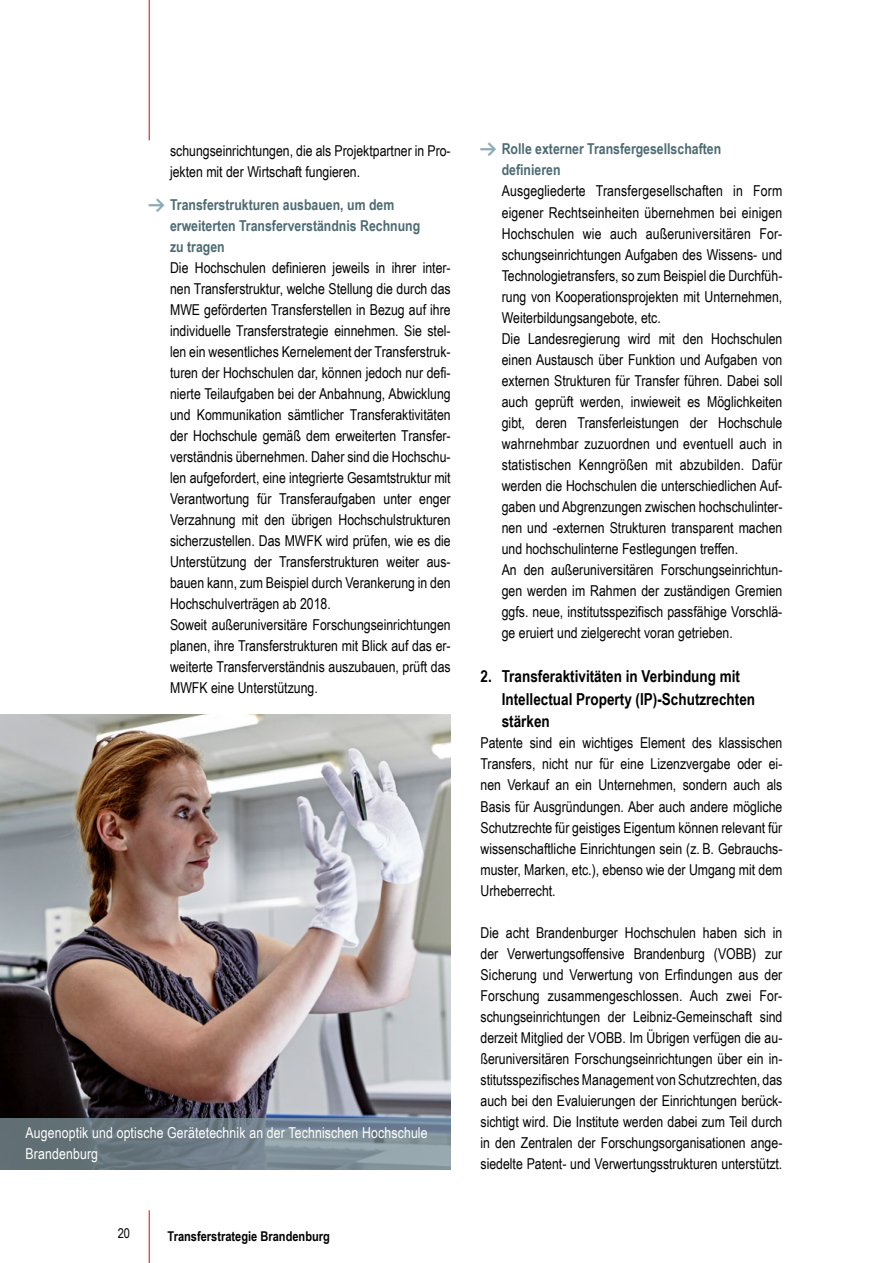
<style>
.page{position:relative;width:893px;height:1263px;background:#fff}
.page>*{position:absolute;margin:0;border:0;box-sizing:border-box;transform-origin:0 0}
.t1{font:700 16.5px/22.5px "Arial Narrow";color:#000}
.t2{font:15px/21px "Arial Narrow";color:#000}
.t3{font:700 15px/21px "Arial Narrow";color:#4d6b74}
.t4{font:15px/21px "Arial Narrow";letter-spacing:.01em;color:#fff}
.t5{font:700 13.5px "Arial Narrow";color:#000}
.t6{font:13.5px "Arial Narrow";color:#000}
.s1{font-family:"The Sans Extra Bold Expert";font-weight:400;font-size:16.5px;color:#8dabb5}
</style>
<div class="page">
<hr style="left:149px;top:1210px;width:1px;height:53px;background:#e3000b">
<hr style="left:149px;top:0;width:1px;height:140px;background:#e3000b">
<img style="left:0;top:714px;width:451px;height:404px">
<svg style="left:0;top:1118px;width:451px;height:51px;background:#72828b"></svg>
<p class="t2" style="left:170px;top:139px;width:282px">schungseinrichtungen, die als Projektpartner in Pro&shy;jekten mit der Wirtschaft fungieren.</p>
<p class="t3" style="left:170px;top:194px;width:252px;text-indent:-21px"><span class="s1">Y</span> Transferstrukturen ausbauen, um dem erweiterten Transferverständnis Rechnung zu tragen</p>
<p class="t2" style="left:170px;top:257px;width:282px">Die Hochschulen definieren jeweils in ihrer inter&shy;nen Transferstruktur, welche Stellung die durch das MWE geförderten Transferstellen in Bezug auf ihre individuelle Transferstrategie einnehmen. Sie stel&shy;len ein wesentliches Kernelement der Transferstruk&shy;turen der Hochschulen dar, können jedoch nur defi&shy;nierte Teilaufgaben bei der Anbahnung, Abwicklung und Kommunikation sämtlicher Transferaktivitäten der Hochschule gemäß dem erweiterten Transfer&shy;verständnis übernehmen. Daher sind die Hochschu&shy;len aufgefordert, eine integrierte Gesamtstruktur mit Verantwortung für Transferaufgaben unter enger Verzahnung mit den übrigen Hochschulstrukturen sicherzustellen. Das MWFK wird prüfen, wie es die Unterstützung der Transferstrukturen weiter aus&shy;bauen kann, zum Beispiel durch Verankerung in den Hochschulverträgen ab 2018.<br>Soweit außeruniversitäre Forschungseinrichtungen planen, ihre Transferstrukturen mit Blick auf das er&shy;weiterte Transferverständnis auszubauen, prüft das MWFK eine Unterstützung.</p>
<p class="t4" style="left:26px;top:1121px;width:404px">Augenoptik und optische Gerätetechnik an der Technischen Hochschule<br>Brandenburg</p>
<p class="t6" style="left:118px;top:1223px;width:14px">20</p>
<p class="t5" style="left:168px;top:1226px;width:164px">Transferstrategie Brandenburg</p>
<p class="t3" style="left:502px;top:138px;width:221px;text-indent:-21px"><span class="s1">Y</span> Rolle externer Transfergesellschaften definieren</p>
<p class="t2" style="left:502px;top:180px;width:282px">Ausgegliederte Transfergesellschaften in Form eigener Rechtseinheiten übernehmen bei einigen Hochschulen wie auch außeruniversitären For&shy;schungseinrichtungen Aufgaben des Wissens- und Technologietransfers, so zum Beispiel die Durchfüh&shy;rung von Kooperationsprojekten mit Unternehmen, Weiterbildungsangebote, etc.<br>Die Landesregierung wird mit den Hochschulen einen Austausch über Funktion und Aufgaben von externen Strukturen für Transfer führen. Dabei soll auch geprüft werden, inwieweit es Möglichkeiten gibt, deren Transferleistungen der Hochschule wahrnehmbar zuzuordnen und eventuell auch in statistischen Kenngrößen mit abzubilden. Dafür werden die Hochschulen die unterschiedlichen Auf&shy;gaben und Abgrenzungen zwischen hochschulinter&shy;nen und -externen Strukturen transparent machen und hochschulinterne Festlegungen treffen.<br>An den außeruniversitären Forschungseinrichtun&shy;gen werden im Rahmen der zuständigen Gremien ggfs. neue, institutsspezifisch passfähige Vorschlä&shy;ge eruiert und zielgerecht voran getrieben.</p>
<p class="t1" style="left:502px;top:664px;width:255px;text-indent:-21px">2. Transferaktivitäten in Verbindung mit<br>Intellectual Property (IP)-Schutzrechten stärken</p>
<p class="t2" style="left:480px;top:732px;width:303px;text-align:justify">Patente sind ein wichtiges Element des klassischen Transfers, nicht nur für eine Lizenzvergabe oder ei&shy;nen Verkauf an ein Unternehmen, sondern auch als Basis für Ausgründungen. Aber auch andere mögliche Schutzrechte für geistiges Eigentum können relevant für wissenschaftliche Einrichtungen sein (z. B. Gebrauchs&shy;muster, Marken, etc.), ebenso wie der Umgang mit dem Urheberrecht.</p>
<p class="t2" style="left:480px;top:921px;width:303px;text-align:justify">Die acht Brandenburger Hochschulen haben sich in der Verwertungsoffensive Brandenburg (VOBB) zur Sicherung und Verwertung von Erfindungen aus der Forschung zusammengeschlossen. Auch zwei For&shy;schungseinrichtungen der Leibniz-Gemeinschaft sind derzeit Mitglied der VOBB. Im Übrigen verfügen die au&shy;ßeruniversitären Forschungseinrichtungen über ein in&shy;stitutsspezifisches Management von Schutzrechten, das auch bei den Evaluierungen der Einrichtungen berück&shy;sichtigt wird. Die Institute werden dabei zum Teil durch in den Zentralen der Forschungsorganisationen ange&shy;siedelte Patent- und Verwertungsstrukturen unterstützt.</p>
</div>
